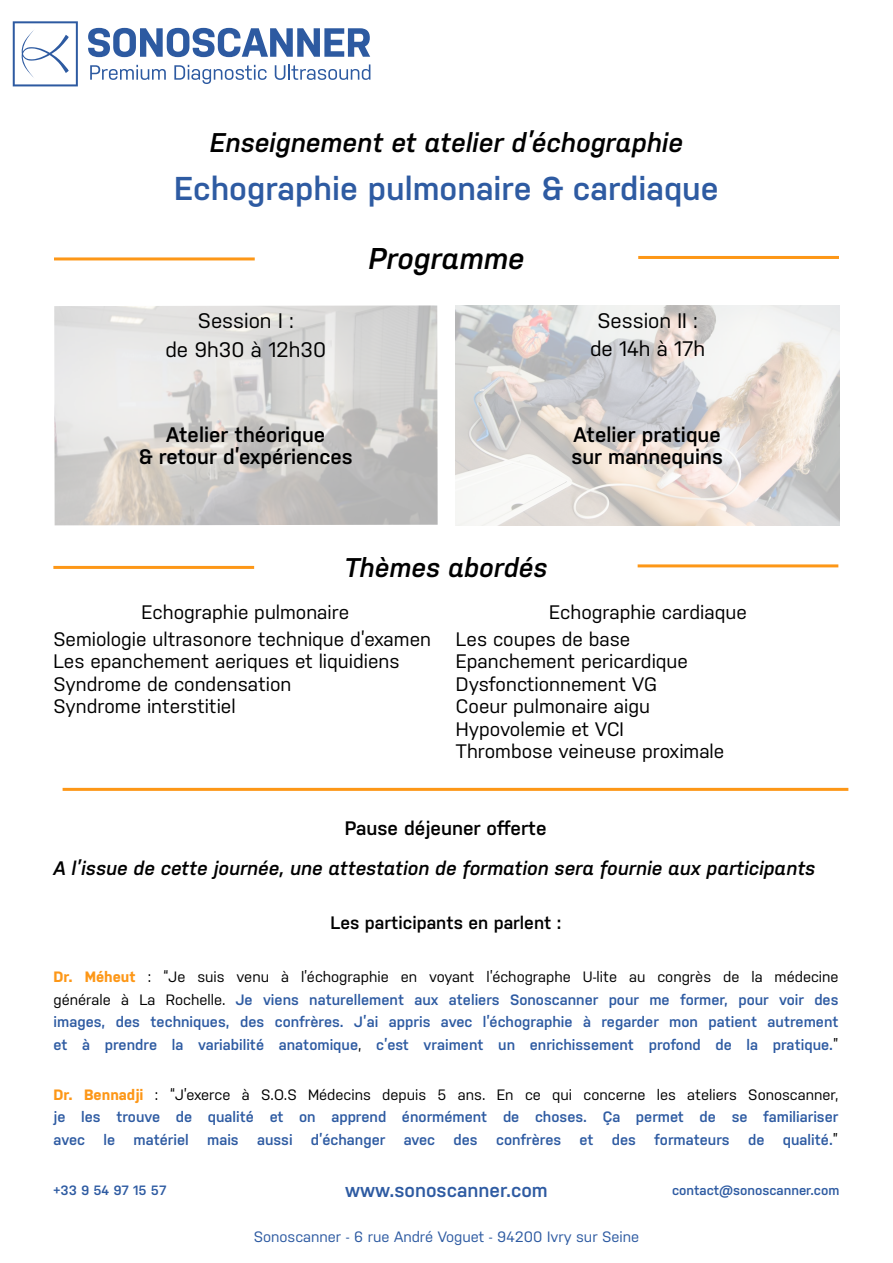
<style>
.page{position:relative;width:893px;height:1263px;background:#fff}
.page>*{position:absolute;margin:0;border:0;box-sizing:border-box;transform-origin:0 0}
.t1{font:600 33px "Nudista";color:#2e5ba2}
.t2{font:italic 600 30px "Nudista";color:#000}
.t3{font:italic 600 27px "Nudista";color:#000}
.t4{font:600 21px/22.5px "Nudista";color:#000;text-align:center}
.t5{font:21px/28.5px "Nudista";color:#000;text-align:center}
.t6{font:19.5px/22.5px "Nudista";color:#000}
.t7{font:italic 600 19.5px "Nudista";color:#000}
.t8{font:600 19.5px "Nudista";color:#000}
.t9{font:600 19.5px "Nudista";color:#2e5ba2}
.t10{font:600 18px "Nudista";color:#000}
.t11{font:600 15px/22.5px "Nudista";color:#2e5ba2;text-align:justify}
.t12{font:15px "Nudista";color:#2e5ba2}
.t13{font:600 13.5px "Nudista";color:#2e5ba2}
.s1{font-weight:700;color:#fd9717}
.s2{font-weight:400;color:#000}
</style>
<div class="page">
<img style="left:54px;top:305px;width:384px;height:220px">
<img style="left:456px;top:305px;width:383px;height:220px">
<svg style="left:13px;top:21px;width:65px;height:65px"></svg>
<svg style="left:88px;top:28px;width:282px;height:29px"></svg>
<svg style="left:90px;top:65px;width:76px;height:15px"></svg>
<svg style="left:174px;top:65px;width:93px;height:19px"></svg>
<svg style="left:275px;top:64px;width:95px;height:16px"></svg>
<hr style="left:54px;top:257px;width:201px;height:3px;background:#fd9717">
<hr style="left:638px;top:256px;width:201px;height:3px;background:#fd9717">
<hr style="left:63px;top:788px;width:785px;height:3px;background:#fd9717">
<hr style="left:53px;top:566px;width:201px;height:3px;background:#fd9717">
<hr style="left:638px;top:564px;width:200px;height:3px;background:#fd9717">
<h3 class="t3" style="left:210px;top:123px;width:475px">Enseignement et atelier d’échographie</h3>
<h1 class="t1" style="left:174px;top:164px;width:546px">Echographie pulmonaire &amp; cardiaque</h1>
<h2 class="t2" style="left:369px;top:237px;width:157px">Programme</h2>
<h3 class="t5" style="left:165px;top:305px;width:162px">Session I :<br>de 9h30 à 12h30</h3>
<h3 class="t5" style="left:590px;top:304px;width:117px">Session II : de 14h à 17h</h3>
<h3 class="t4" style="left:139px;top:421px;width:216px">Atelier théorique<br>&amp; retour d’expériences</h3>
<h3 class="t4" style="left:571px;top:421px;width:153px;text-align:left">Atelier pratique sur mannequins</h3>
<h3 class="t3" style="left:344px;top:547px;width:204px">Thèmes abordés</h3>
<h3 class="t6" style="left:53px;top:597px;width:379px;line-height:27px;text-align:center">Echographie pulmonaire<br>Semiologie ultrasonore technique d’examen</h3>
<h3 class="t6" style="left:53px;top:649px;width:348px">Les epanchement aeriques et liquidiens<br>Syndrome de condensation<br>Syndrome interstitiel</h3>
<h3 class="t6" style="left:456px;top:597px;width:292px;line-height:27px;text-indent:93px">Echographie cardiaque<br>Les coupes de base</h3>
<h3 class="t6" style="left:456px;top:649px;width:270px">Epanchement pericardique<br>Dysfonctionnement VG<br>Coeur pulmonaire aigu<br>Hypovolemie et VCI<br>Thrombose veineuse proximale</h3>
<h3 class="t8" style="left:345px;top:814px;width:203px">Pause déjeuner offerte</h3>
<h3 class="t7" style="left:53px;top:854px;width:763px">A l’issue de cette journée, une attestation de formation sera fournie aux participants</h3>
<p class="t10" style="left:330px;top:910px;width:232px">Les participants en parlent :</p>
<p class="t11" style="left:54px;top:964px;width:786px"><span class="s1">Dr. Méheut</span> <span class="s2">: “Je suis venu à l’échographie en voyant l’échographe U-lite au congrès de la médecine générale à La Rochelle.</span> Je viens naturellement aux ateliers Sonoscanner pour me former, pour voir des images, des techniques, des confrères. J’ai appris avec l’échographie à regarder mon patient autrement et à prendre la variabilité anatomique<span class="s2">,</span> c’est vraiment un enrichissement profond de la pratique.<span class="s2">”</span></p>
<p class="t11" style="left:54px;top:1082px;width:786px"><span class="s1">Dr. Bennadji</span> <span class="s2">: “J’exerce à S.O.S Médecins depuis 5 ans. En ce qui concerne les ateliers Sonoscanner, </span>je les trouve de qualité et on apprend énormément de choses. Ça permet de se familiariser avec le matériel mais aussi d’échanger avec des confrères et des formateurs de qualité.<span class="s2">”</span></p>
<p class="t13" style="left:54px;top:1180px;width:115px">+33 9 54 97 15 57</p>
<h3 class="t9" style="left:345px;top:1176px;width:204px">www.sonoscanner.com</h3>
<p class="t13" style="left:672px;top:1180px;width:169px">contact@sonoscanner.com</p>
<p class="t12" style="left:254px;top:1226px;width:387px">Sonoscanner - 6 rue André Voguet - 94200 Ivry sur Seine</p>
</div>
